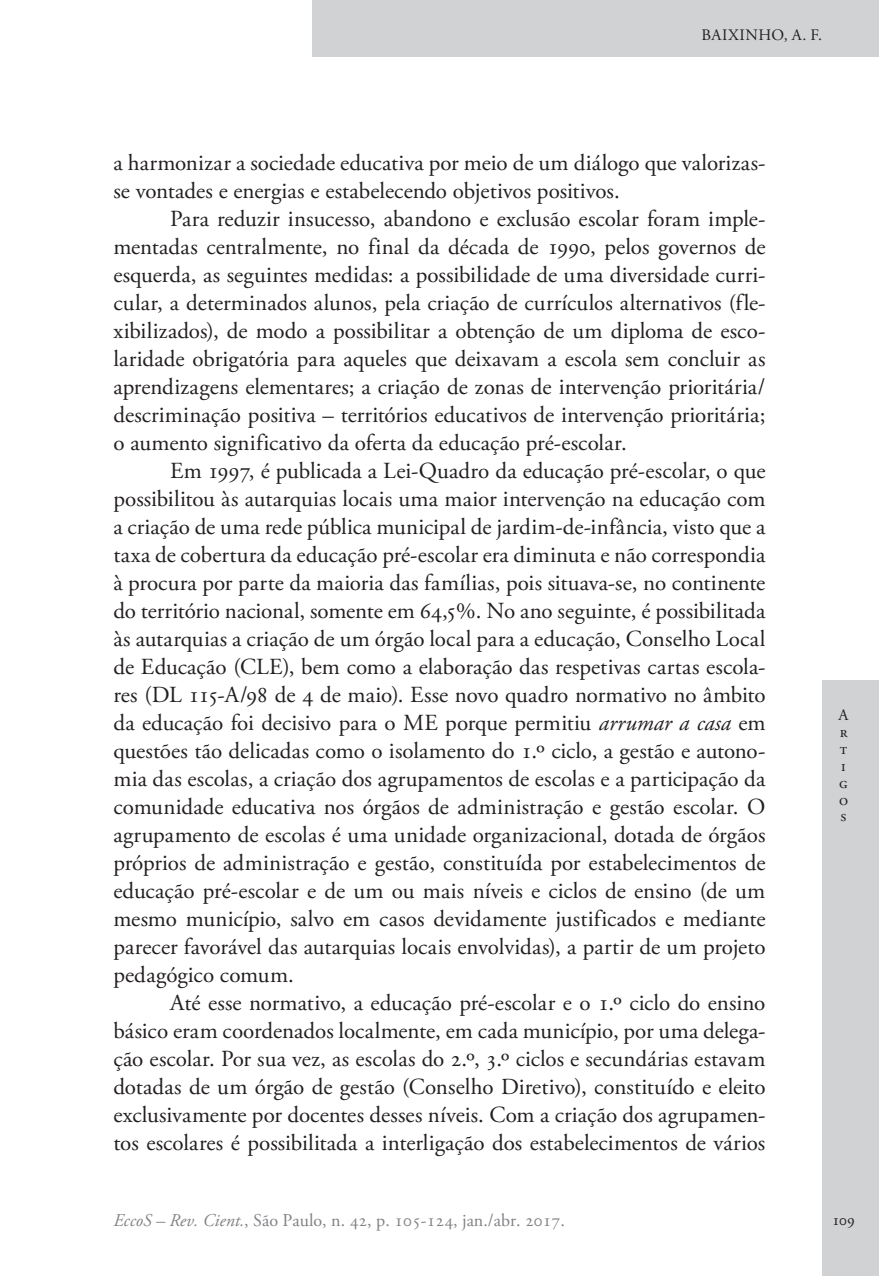
<style>
.page{position:relative;width:879px;height:1276px;background:#fff}
.page>*{position:absolute;margin:0;border:0;box-sizing:border-box;transform-origin:0 0}
.Ec_Normal{font:23px/28px "Adobe Garamond Pro";color:#231f20;text-align:justify}
.t1{font:18px "Adobe Garamond Pro";color:#808285}
.t2{font:16px/16.8px "Adobe Garamond Pro";letter-spacing:.03em;color:#231f20}
.s1{font-style:italic}
</style>
<div class="page">
<div style="left:312px;top:0;width:567px;height:57px;background:#d1d2d4"></div>
<div style="left:822px;top:680px;width:57px;height:596px;background:#d1d2d4"></div>
<p class="t2" style="left:701px;top:27px;width:122px">BAIXINHO, A. F.</p>
<p class="Ec_Normal" style="left:113px;top:150px;width:653px">a harmonizar a sociedade educativa por meio de um diálogo que valorizas&shy;se vontades e energias e estabelecendo objetivos positivos.</p>
<p class="Ec_Normal" style="left:113px;top:206px;width:653px;text-indent:57px">Para reduzir insucesso, abandono e exclusão escolar foram imple&shy;mentadas centralmente, no final da década de 1990, pelos governos de esquerda, as seguintes medidas: a possibilidade de uma diversidade curri&shy;cular, a determinados alunos, pela criação de currículos alternativos (fle&shy;xibilizados), de modo a possibilitar a obtenção de um diploma de esco&shy;laridade obrigatória para aqueles que deixavam a escola sem concluir as aprendizagens elementares; a criação de zonas de intervenção prioritária/ descriminação positiva – territórios educativos de intervenção prioritária; o aumento significativo da oferta da educação pré-escolar.</p>
<p class="Ec_Normal" style="left:113px;top:458px;width:654px;text-indent:57px">Em 1997, é publicada a Lei-Quadro da educação pré-escolar, o que possibilitou às autarquias locais uma maior intervenção na educação com a criação de uma rede pública municipal de jardim-de-infância, visto que a taxa de cobertura da educação pré-escolar era diminuta e não correspondia à procura por parte da maioria das famílias, pois situava-se, no continente do território nacional, somente em 64,5%. No ano seguinte, é possibilitada às autarquias a criação de um órgão local para a educação, Conselho Local de Educação (CLE), bem como a elaboração das respetivas cartas escola&shy;res (DL 115-A/98 de 4 de maio). Esse novo quadro normativo no âmbito da educação foi decisivo para o ME porque permitiu <span class="s1">arrumar a casa</span> em questões tão delicadas como o isolamento do 1.º ciclo, a gestão e autono&shy;mia das escolas, a criação dos agrupamentos de escolas e a participação da comunidade educativa nos órgãos de administração e gestão escolar. O agrupamento de escolas é uma unidade organizacional, dotada de órgãos próprios de administração e gestão, constituída por estabelecimentos de educação pré-escolar e de um ou mais níveis e ciclos de ensino (de um mesmo município, salvo em casos devidamente justificados e mediante parecer favorável das autarquias locais envolvidas), a partir de um projeto pedagógico comum.</p>
<p class="Ec_Normal" style="left:113px;top:990px;width:653px;text-indent:57px">Até esse normativo, a educação pré-escolar e o 1.º ciclo do ensino básico eram coordenados localmente, em cada município, por uma delega&shy;ção escolar. Por sua vez, as escolas do 2.º, 3.º ciclos e secundárias estavam dotadas de um órgão de gestão (Conselho Diretivo), constituído e eleito exclusivamente por docentes desses níveis. Com a criação dos agrupamen&shy;tos escolares é possibilitada a interligação dos estabelecimentos de vários</p>
<p class="t2" style="left:838px;top:707px;width:11px">A r t i g o s</p>
<p class="t1" style="left:113px;top:1209px;width:453px"><span class="s1">EccoS – Rev. Cient.</span>, São Paulo, n. 42, p. 105-124, jan./abr. 2017.</p>
<p class="t2" style="left:832px;top:1212px;width:25px">109</p>
</div>
